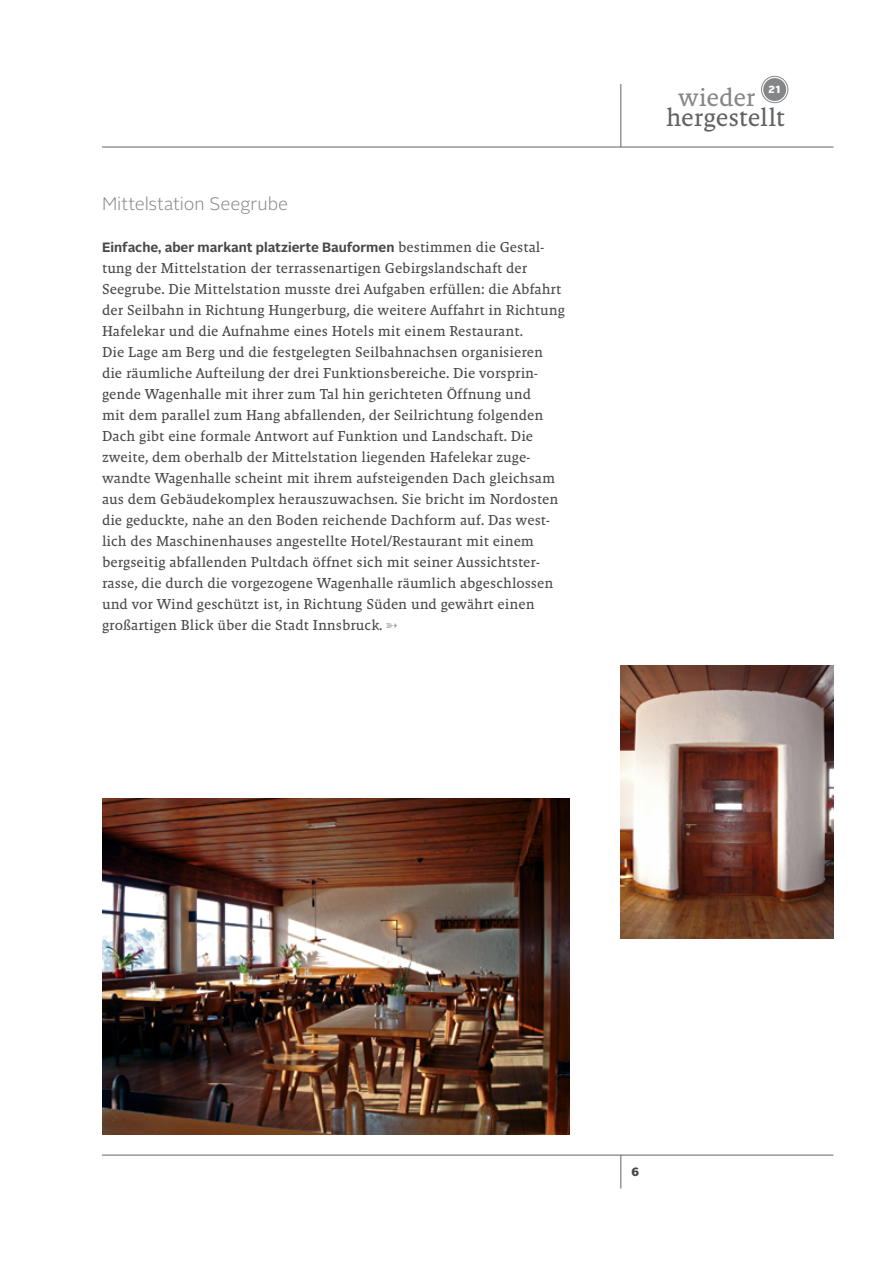
<style>
.page{position:relative;width:893px;height:1263px;background:#fff}
.page>*{position:absolute;margin:0;border:0;box-sizing:border-box;transform-origin:0 0}
.t1{font:25.65px "Malaga OT";letter-spacing:-.01em;color:#626261}
.t2{font:25.65px "Malaga OT";letter-spacing:-.015em;color:#858687}
.t3{font:300 18px "Alright Sans";color:#858687}
.t4{font:14.7px/21px "Malaga OT";color:#484847}
.t5{font:700 13.5px "Alright Sans";color:#484847}
.t6{font:900 12px "Alright Sans";color:#484847}
.t7{font:900 10.35px "Alright Sans";color:#fff}
.s1{font-family:"Malaga OT";font-weight:400;font-size:14.7px}
.s2{color:#979698}
</style>
<div class="page">
<hr style="left:102px;top:147px;width:731px;height:1px;background:#626261">
<hr style="left:102px;top:1155px;width:731px;height:1px;background:#626261">
<div style="left:763px;top:78px;width:23px;height:23px;background:#858687;border-radius:50%"></div>
<div style="left:761px;top:76px;width:27px;height:27px;border:1px solid #858687;border-radius:50%"></div>
<hr style="left:621px;top:84px;width:1px;height:63px;background:#626261">
<hr style="left:621px;top:1155px;width:1px;height:33px;background:#626261">
<img style="left:621px;top:665px;width:212px;height:273px">
<img style="left:102px;top:798px;width:468px;height:336px">
<p class="t3" style="left:102px;top:192px;width:188px">Mittelstation Seegrube</p>
<p class="t5" style="left:102px;top:238px;width:443px">Einfache, aber markant platzierte Bauformen <span class="s1">bestimmen die Gestal-</span></p>
<p class="t4" style="left:102px;top:257px;width:464px">tung der Mittelstation der terrassenartigen Gebirgslandschaft der Seegrube. Die Mittelstation musste drei Aufgaben erfüllen: die Abfahrt der Seilbahn in Richtung Hungerburg, die weitere Auffahrt in Richtung Hafelekar und die Aufnahme eines Hotels mit einem Restaurant.<br>Die Lage am Berg und die festgelegten Seilbahnachsen organisieren die räumliche Aufteilung der drei Funktionsbereiche. Die vorsprin&shy;gende Wagenhalle mit ihrer zum Tal hin gerichteten Öffnung und<br>mit dem parallel zum Hang abfallenden, der Seilrichtung folgenden Dach gibt eine formale Antwort auf Funktion und Landschaft. Die zweite, dem oberhalb der Mittelstation liegenden Hafelekar zuge&shy;wandte Wagenhalle scheint mit ihrem aufsteigenden Dach gleichsam aus dem Gebäudekomplex herauszuwachsen. Sie bricht im Nordosten die geduckte, nahe an den Boden reichende Dachform auf. Das west&shy;lich des Maschinenhauses angestellte Hotel/Restaurant mit einem bergseitig abfallenden Pultdach öffnet sich mit seiner Aussichtster&shy;rasse, die durch die vorgezogene Wagenhalle räumlich abgeschlossen und vor Wind geschützt ist, in Richtung Süden und gewährt einen großartigen Blick über die Stadt Innsbruck. <span class="s2">➳</span></p>
<h1 class="t2" style="left:678px;top:83px;width:79px">wieder</h1>
<p class="t7" style="left:768px;top:82px;width:14px">21</p>
<h1 class="t1" style="left:666px;top:103px;width:120px">hergestellt</h1>
<p class="t6" style="left:631px;top:1163px;width:9px">6</p>
</div>
